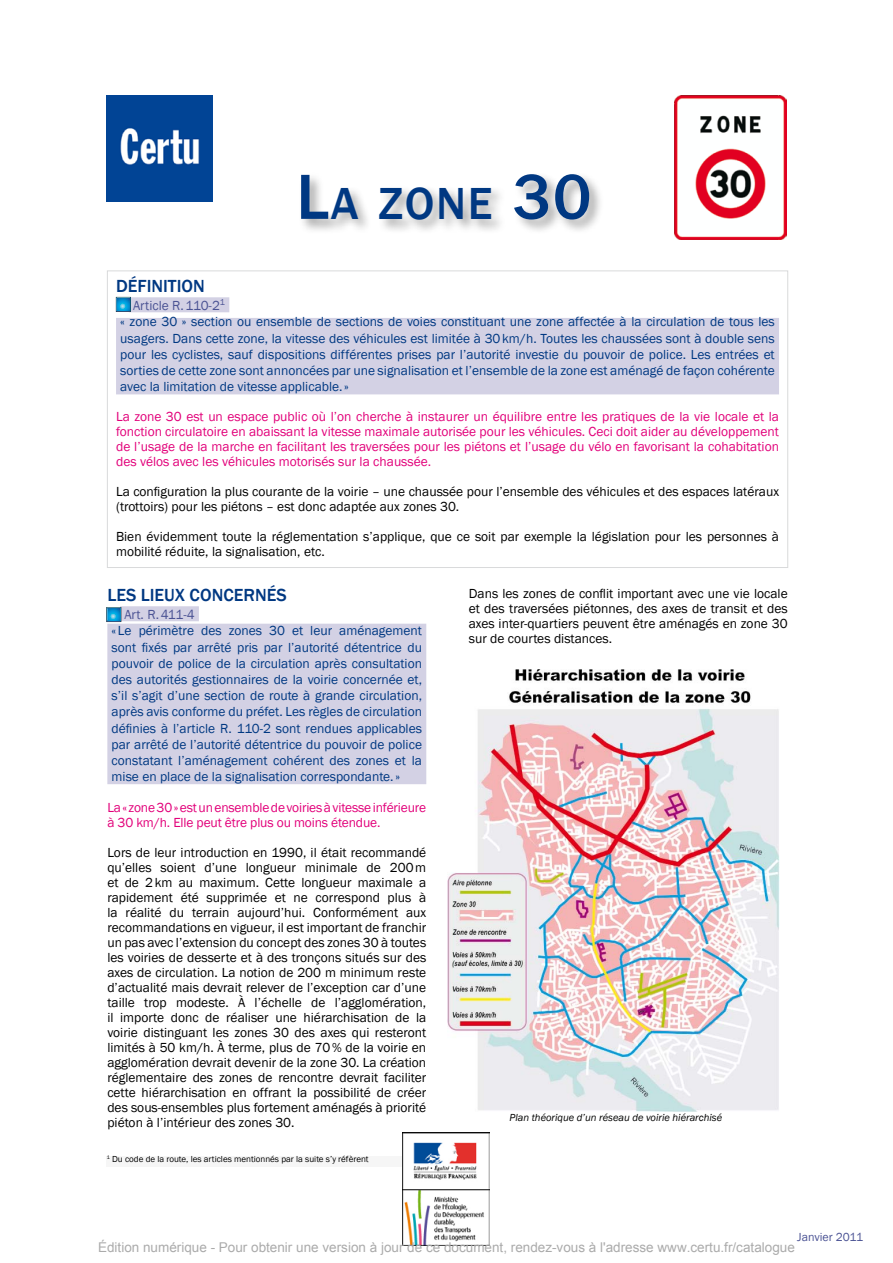
<style>
.page{position:relative;width:893px;height:1263px;background:#fff}
.page>*{position:absolute;margin:0;border:0;box-sizing:border-box;transform-origin:0 0}
.t1{font:500 46.2px "Franklin Gothic";color:#003882}
.Titre1{font:500 18px "Franklin Gothic";color:#003882}
.t2{font:13.5px/15px "Franklin Gothic";color:#000;text-align:justify}
.filets_article{font:13.5px/16.2px "Franklin Gothic";color:#003882;text-align:justify}
.t3{font:13.5px/15px "Franklin Gothic";letter-spacing:-.01em;color:#e2007a}
.t4{font:13.5px "Arial";color:#ababab}
.filets_nom_article{font:13.5px "Franklin Gothic";color:#4b5394}
.t5{font:12px "Franklin Gothic";color:#4b5394}
.t6{font:italic 10.5px "Franklin Gothic";color:#000}
.t7{font:9px "Franklin Gothic";color:#000}
.s1{font-size:66px}
</style>
<div class="page">
<div style="left:120px;top:606px;width:79px;height:15px;background:#d3d1e4"></div>
<div style="left:107px;top:624px;width:319px;height:160px;background:#d3d1e4"></div>
<div style="left:297px;top:171px;width:306px;height:63px;background:#000;opacity:.35"></div>
<div style="left:129px;top:297px;width:100px;height:15px;background:#d3d1e4"></div>
<div style="left:116px;top:318px;width:663px;height:76px;background:#d3d1e4"></div>
<img style="left:675px;top:96px;width:112px;height:143px">
<img style="left:448px;top:669px;width:332px;height:443px">
<div style="left:107px;top:1156px;width:304px;height:11px;background:#f6f6f6"></div>
<svg style="left:106px;top:606px;width:16px;height:16px"></svg>
<svg style="left:115px;top:296px;width:17px;height:17px"></svg>
<img style="left:106px;top:96px;width:107px;height:106px">
<img style="left:403px;top:1132px;width:86px;height:114px">
<p class="t1" style="left:296px;top:175px;width:297px"><span class="s1">L</span>A ZONE <span class="s1">30</span></p>
<p class="Titre1" style="left:116px;top:275px;width:90px">DÉFINITION</p>
<p class="filets_nom_article" style="left:133px;top:297px;width:93px">Article R.110-2<sup>1</sup></p>
<p class="filets_article" style="left:120px;top:314px;width:656px">« zone 30 » section ou ensemble de sections de voies constituant une zone affectée à la circulation de tous les usagers. Dans cette zone, la vitesse des véhicules est limitée à 30km/h. Toutes les chaussées sont à double sens pour les cyclistes, sauf dispositions différentes prises par l’autorité investie du pouvoir de police. Les entrées et sorties de cette zone sont annoncées par une signalisation et l’ensemble de la zone est aménagé de façon cohérente avec la limitation de vitesse applicable.»</p>
<p class="t3" style="left:116px;top:409px;width:664px;text-align:justify">La zone 30 est un espace public où l’on cherche à instaurer un équilibre entre les pratiques de la vie locale et la fonction circulatoire en abaissant la vitesse maximale autorisée pour les véhicules. Ceci doit aider au développement de l’usage de la marche en facilitant les traversées pour les piétons et l’usage du vélo en favorisant la cohabitation des vélos avec les véhicules motorisés sur la chaussée.</p>
<p class="t2" style="left:116px;top:484px;width:664px">La configuration la plus courante de la voirie – une chaussée pour l’ensemble des véhicules et des espaces latéraux (trottoirs) pour les piétons – est donc adaptée aux zones 30.</p>
<p class="t2" style="left:116px;top:529px;width:664px">Bien évidemment toute la réglementation s’applique, que ce soit par exemple la législation pour les personnes à mobilité réduite, la signalisation, etc.</p>
<p class="t2" style="left:469px;top:586px;width:320px">Dans les zones de conflit important avec une vie locale et des traversées piétonnes, des axes de transit et des axes inter-quartiers peuvent être aménagés en zone 30 sur de courtes distances.</p>
<p class="Titre1" style="left:107px;top:584px;width:181px">LES LIEUX CONCERNÉS</p>
<p class="filets_nom_article" style="left:124px;top:606px;width:72px">Art. R.411-4</p>
<p class="filets_article" style="left:112px;top:623px;width:312px">« Le périmètre des zones 30 et leur aménagement sont fixés par arrêté pris par l’autorité détentrice du pouvoir de police de la circulation après consultation des autorités gestionnaires de la voirie concernée et, s’il s’agit d’une section de route à grande circulation, après avis conforme du préfet. Les règles de circulation définies à l’article R. 110-2 sont rendues applicables par arrêté de l’autorité détentrice du pouvoir de police constatant l’aménagement cohérent des zones et la mise en place de la signalisation correspondante.»</p>
<p class="t3" style="left:107px;top:801px;width:320px">La « zone 30»est un ensemble de voiries à vitesse inférieure à 30 km/h. Elle peut être plus ou moins étendue.</p>
<p class="t2" style="left:107px;top:846px;width:320px">Lors de leur introduction en 1990, il était recommandé qu’elles soient d’une longueur minimale de 200m et de 2km au maximum. Cette longueur maximale a rapidement été supprimée et ne correspond plus à la réalité du terrain aujourd’hui. Conformément aux recommandations en vigueur, il est important de franchir un pas avec l’extension du concept des zones 30 à toutes les voiries de desserte et à des tronçons situés sur des axes de circulation. La notion de 200 m minimum reste d’actualité mais devrait relever de l’exception car d’une taille trop modeste. À l’échelle de l’agglomération, il importe donc de réaliser une hiérarchisation de la voirie distinguant les zones 30 des axes qui resteront limités à 50 km/h. À terme, plus de 70% de la voirie en agglomération devrait devenir de la zone 30. La création réglementaire des zones de rencontre devrait faciliter cette hiérarchisation en offrant la possibilité de créer des sous-ensembles plus fortement aménagés à priorité piéton à l’intérieur des zones 30.</p>
<p class="t6" style="left:509px;top:1111px;width:214px">Plan théorique d’un réseau de voirie hiérarchisé</p>
<p class="t7" style="left:107px;top:1154px;width:263px"><sup>1</sup> Du code de la route, les articles mentionnés par la suite s’y réfèrent</p>
<p class="t5" style="left:797px;top:1229px;width:67px">Janvier 2011</p>
<p class="t4" style="left:98px;top:1238px;width:698px">Édition numérique - Pour obtenir une version à jour de ce document, rendez-vous à l'adresse www.certu.fr/catalogue</p>
</div>
